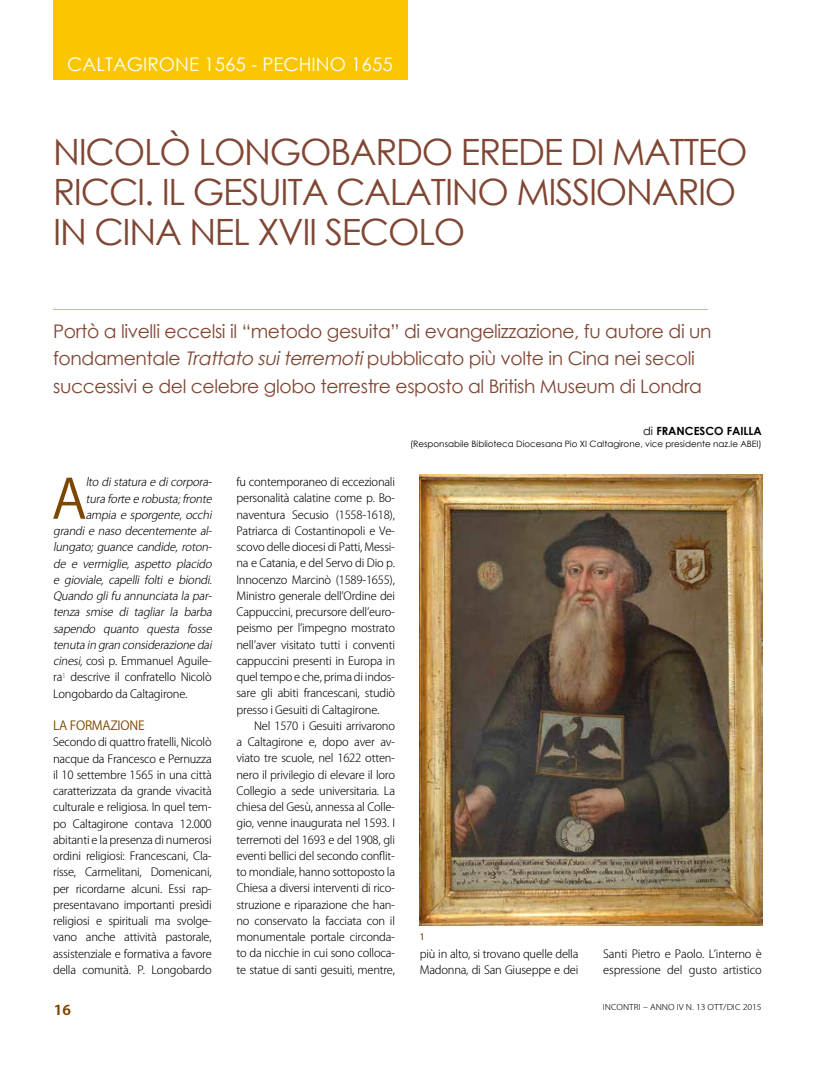
<style>
.page{position:relative;width:815px;height:1081px;background:#fff}
.page>*{position:absolute;margin:0;border:0;box-sizing:border-box;transform-origin:0 0}
.t1{font:53.88px "Koz Go Pro";color:#7e4700}
.t2{font:36.25px/40px "Century Gothic";letter-spacing:-.035em;color:#7f4633}
.t3{font:18.75px/27.5px "Century Gothic";letter-spacing:-.02em;color:#7f4633}
.t4{font:18.75px "Century Gothic";color:#fff}
.t5{font:700 13.5px "Koz Go Pro";color:#7e4700;scale:1.11 1}
.t6{font:12.5px "Koz Go Pro";letter-spacing:-.02em;color:#7e4700}
.t7{font:300 11.25px/16.2px "Koz Go Pro";letter-spacing:-.02em;color:#000;text-align:justify}
.t8{font:italic 300 11.25px "Koz Go Pro";letter-spacing:-.02em;color:#000}
.t9{font:700 11.25px "Century Gothic";color:#000}
.t10{font:8.75px "Century Gothic";color:#000}
.t11{font:500 8.75px "Koz Go Pro";color:#7e4700}
.t12{font:300 7.88px "Koz Go Pro";color:#000;scale:1.11 1}
.s1{font-style:italic}
.s2{font-weight:400}
</style>
<div class="page">
<div style="left:53px;top:0;width:354px;height:79px;background:#fac600"></div>
<hr style="left:53px;top:309px;width:655px;height:1px;background:#fac600">
<img style="left:420px;top:475px;width:342px;height:450px">
<h3 class="t4" style="left:67px;top:51px;width:327px">CALTAGIRONE 1565 - PECHINO 1655</h3>
<h2 class="t2" style="left:53px;top:132px;width:696px">NICOLÒ LONGOBARDO EREDE DI MATTEO<br>RICCI. IL GESUITA CALATINO MISSIONARIO<br>IN CINA NEL XVII SECOLO</h2>
<h3 class="t3" style="left:53px;top:317px;width:660px">Portò a livelli eccelsi il “metodo gesuita” di evangelizzazione, fu autore di un fondamentale <span class="s1">Trattato suiterremoti</span>pubblicato più volte in Cina nei secoli successivi e del celebre globo terrestre esposto al British Museum di Londra</h3>
<p class="t9" style="left:643px;top:422px;width:120px"><span class="s2">di</span> FRANCESCO FAILLA</p>
<p class="t10" style="left:410px;top:438px;width:353px">(Responsabile Biblioteca Diocesana Pio XI Caltagirone, vice presidente naz.le ABEI)</p>
<h1 class="t1" style="left:52px;top:464px;width:37px">A</h1>
<p class="t8" style="left:86px;top:475px;width:130px">lto distatura e dicorpora-</p>
<p class="t8" style="left:86px;top:491px;width:130px">tura forte e robusta;fronte</p>
<p class="t8" style="left:86px;top:507px;width:130px">ampia e sporgente, occhi</p>
<p class="t8" style="left:53px;top:523px;width:163px">grandi e naso decentemente al-</p>
<p class="t8" style="left:53px;top:540px;width:163px">lungato; guance candide, roton-</p>
<p class="t8" style="left:53px;top:556px;width:163px">de e vermiglie, aspetto placido</p>
<p class="t8" style="left:53px;top:572px;width:163px">e gioviale, capelli folti e biondi.</p>
<p class="t8" style="left:53px;top:588px;width:163px">Quando glifu annunciata la par-</p>
<p class="t8" style="left:53px;top:605px;width:163px">tenza smise di tagliar la barba</p>
<p class="t8" style="left:53px;top:621px;width:163px">sapendo quanto questa fosse</p>
<p class="t8" style="left:53px;top:637px;width:163px">tenuta in gran considerazione dai</p>
<p class="t7" style="left:53px;top:653px;width:160px"><span class="s1">cinesi,</span> così p. Emmanuel Aguile-</p>
<p class="t7" style="left:53px;top:669px;width:160px">ra<sup>1</sup> descrive il confratello Nicolò</p>
<p class="t7" style="left:53px;top:685px;width:136px">Longobardo da Caltagirone.</p>
<p class="t6" style="left:53px;top:717px;width:93px">LA FORMAZIONE</p>
<p class="t7" style="left:53px;top:734px;width:160px">Secondo di quattro fratelli, Nicolò nacque da Francesco e Pernuzza il 10 settembre 1565 in una città caratterizzata da grande vivacità culturale e religiosa. In quel tem&shy;po Caltagirone contava 12.000 abitanti e la presenza di numerosi ordini religiosi: Francescani, Cla&shy;risse, Carmelitani, Domenicani, per ricordarne alcuni. Essi rap&shy;presentavano importanti presìdi religiosi e spirituali ma svolge&shy;vano anche attività pastorale, assistenziale e formativa a favore della comunità. P. Longobardo</p>
<p class="t7" style="left:237px;top:474px;width:160px">fu contemporaneo di eccezionali personalità calatine come p. Bo&shy;naventura Secusio (1558-1618), Patriarca di Costantinopoli e Ve&shy;scovo delle diocesi di Patti, Messi&shy;na e Catania, e del Servo di Dio p.<br>Innocenzo Marcinò (1589-1655), Ministro generale dell’Ordine dei Cappuccini, precursore dell’euro&shy;peismo per l’impegno mostrato nell’aver visitato tutti i conventi cappuccini presenti in Europa in quel tempo e che, prima di indos&shy;sare gli abiti francescani, studiò presso i Gesuiti di Caltagirone.</p>
<p class="t7" style="left:237px;top:718px;width:160px;text-indent:18px">Nel 1570 i Gesuiti arrivarono a Caltagirone e, dopo aver av&shy;viato tre scuole, nel 1622 otten&shy;nero il privilegio di elevare il loro Collegio a sede universitaria. La chiesa del Gesù, annessa al Colle&shy;gio, venne inaugurata nel 1593. I terremoti del 1693 e del 1908, gli eventi bellici del secondo conflit&shy;to mondiale, hanno sottoposto la Chiesa a diversi interventi di rico&shy;struzione e riparazione che han&shy;no conservato la facciata con il monumentale portale circonda&shy;to da nicchie in cui sono colloca&shy;te statue di santi gesuiti, mentre,</p>
<p class="t11" style="left:420px;top:931px;width:6px">1</p>
<p class="t7" style="left:420px;top:946px;width:160px">più in alto, si trovano quelle della<br>Madonna, di San Giuseppe e dei</p>
<p class="t7" style="left:603px;top:946px;width:160px">Santi Pietro e Paolo. L’interno è espressione del gusto artistico</p>
<p class="t5" style="left:54px;top:1001px;width:17px">16</p>
<p class="t12" style="left:603px;top:1001px;width:145px">INCONTRI – ANNO IV N. 13 OTT/DIC 2015</p>
</div>
